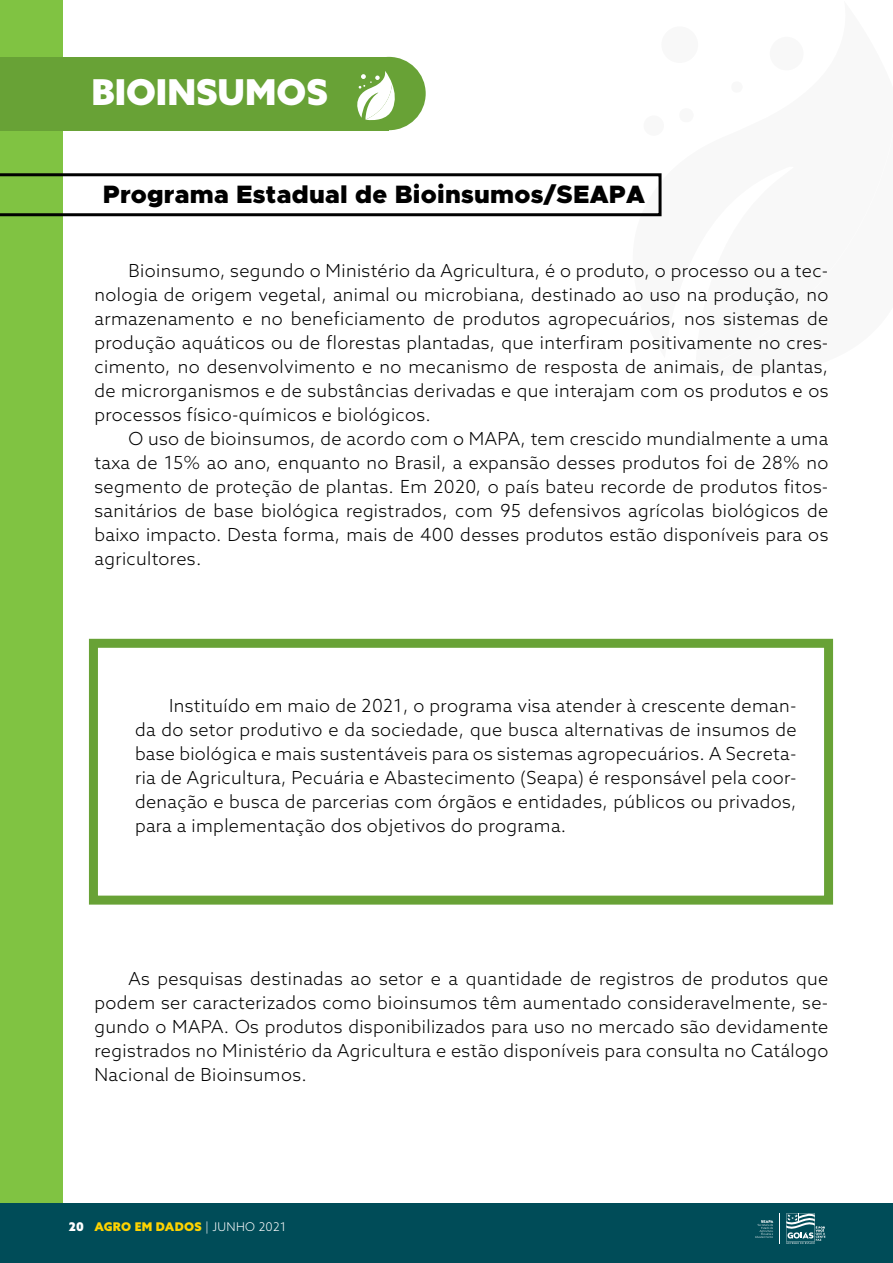
<style>
.page{position:relative;width:893px;height:1263px;background:#fff}
.page>*{position:absolute;margin:0;border:0;box-sizing:border-box;transform-origin:0 0}
.t1{font:900 35.7px "Azo Sans";color:#fff}
.t2{font:900 25.2px "Metropolis";letter-spacing:.01em;color:#000}
.t3{font:300 18px/24px "Azo Sans";letter-spacing:.02em;color:#000;text-align:justify}
.t4{font:900 12px "Azo Sans";letter-spacing:.025em;color:#ffd400}
.s1{color:#fff}
.s2{font-weight:300;color:#fff}
</style>
<div class="page">
<div style="left:0;top:1203px;width:893px;height:60px;background:#004c58"></div>
<svg style="left:755px;top:1220px;width:19px;height:18px"></svg>
<hr style="left:780px;top:1213px;width:1px;height:31px;background:#fff">
<svg style="left:786px;top:1213px;width:39px;height:31px"></svg>
<div style="left:0;top:0;width:63px;height:1203px;background:#80c342"></div>
<div style="left:661px;top:26px;width:37px;height:37px;background:#f8f8f8;border-radius:50%"></div>
<div style="left:770px;top:37px;width:34px;height:34px;background:#f8f8f8;border-radius:50%"></div>
<div style="left:643px;top:115px;width:21px;height:21px;background:#f8f8f8;border-radius:50%"></div>
<div style="left:679px;top:108px;width:15px;height:15px;background:#f8f8f8;border-radius:50%"></div>
<div style="left:731px;top:81px;width:12px;height:12px;background:#f8f8f8;border-radius:50%"></div>
<div style="left:0;top:57px;width:389px;height:73px;background:#68a236"></div>
<svg style="left:357px;top:58px;width:69px;height:72px"></svg>
<svg style="left:0;top:173px;width:662px;height:43px"></svg>
<div style="left:89px;top:639px;width:744px;height:266px;border:9px solid #68a236"></div>
<h1 class="t1" style="left:92px;top:68px;width:238px">BIOINSUMOS</h1>
<h2 class="t2" style="left:103px;top:178px;width:543px">Programa Estadual de Bioinsumos/SEAPA</h2>
<p class="t3" style="left:94px;top:258px;width:735px;text-indent:34px">Bioinsumo, segundo o Ministério da Agricultura, é o produto, o processo ou a tec&shy;nologia de origem vegetal, animal ou microbiana, destinado ao uso na produção, no armazenamento e no beneficiamento de produtos agropecuários, nos sistemas de produção aquáticos ou de florestas plantadas, que interfiram positivamente no cres&shy;cimento, no desenvolvimento e no mecanismo de resposta de animais, de plantas, de microrganismos e de substâncias derivadas e que interajam com os produtos e os processos físico-químicos e biológicos.</p>
<p class="t3" style="left:94px;top:426px;width:735px;text-indent:34px">O uso de bioinsumos, de acordo com o MAPA, tem crescido mundialmente a uma taxa de 15% ao ano, enquanto no Brasil, a expansão desses produtos foi de 28% no segmento de proteção de plantas. Em 2020, o país bateu recorde de produtos fitos&shy;sanitários de base biológica registrados, com 95 defensivos agrícolas biológicos de baixo impacto. Desta forma, mais de 400 desses produtos estão disponíveis para os agricultores.</p>
<p class="t3" style="left:135px;top:693px;width:663px;text-indent:34px">Instituído em maio de 2021, o programa visa atender à crescente deman&shy;da do setor produtivo e da sociedade, que busca alternativas de insumos de base biológica e mais sustentáveis para os sistemas agropecuários. A Secreta&shy;ria de Agricultura, Pecuária e Abastecimento (Seapa) é responsável pela coor&shy;denação e busca de parcerias com órgãos e entidades, públicos ou privados, para a implementação dos objetivos do programa.</p>
<p class="t3" style="left:94px;top:966px;width:735px;text-indent:34px">As pesquisas destinadas ao setor e a quantidade de registros de produtos que podem ser caracterizados como bioinsumos têm aumentado consideravelmente, se&shy;gundo o MAPA. Os produtos disponibilizados para uso no mercado são devidamente registrados no Ministério da Agricultura e estão disponíveis para consulta no Catálogo Nacional de Bioinsumos.</p>
<p class="t4" style="left:69px;top:1219px;width:219px"><span class="s1">20</span> AGRO EM DADOS <span class="s2">| JUNHO 2021</span></p>
</div>
